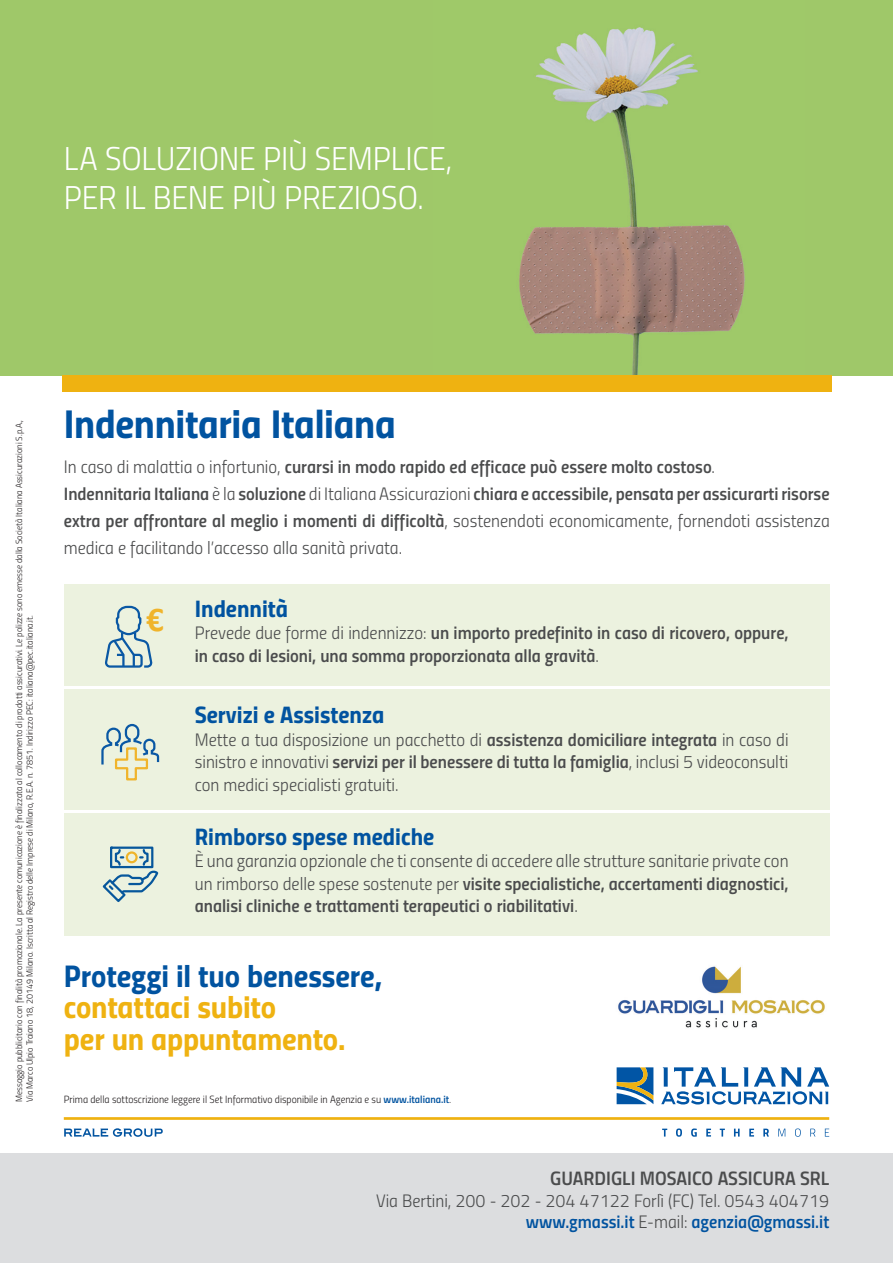
<style>
.page{position:relative;width:893px;height:1263px;background:#fff}
.page>*{position:absolute;margin:0;border:0;box-sizing:border-box;transform-origin:0 0}
.t1{font:40.5px "Titillium Bold Upright";letter-spacing:-.01em;color:#0153a0}
.t2{font:33px/39.6px "Titillium Light Upright";letter-spacing:-.005em;color:#fff}
.t3{font:31.5px/31.5px "Titillium Bold Upright";letter-spacing:-.005em;color:#efb211}
.t4{font:31.5px "Titillium Bold Upright";color:#0153a0}
.t5{font:24px "Titillium Bold Upright";color:#0153a0}
.t6{font:19.5px "Titillium Semibold Upright";color:#4b4c4d}
.t7{font:18px/22.5px "Titillium Light Upright";color:#4b4c4d}
.t8{font:18px/22.5px "Titillium Semibold Upright";color:#4b4c4d}
.t9{font:18px "Titillium Semibold Upright";color:#0153a0}
.t10{font:10.5px "Titillium Light Upright";color:#231f20}
.t11{font:9px/10.8px "Titillium Light Upright";color:#231f20}
.s1{font-family:"Titillium Light Upright"}
.s2{font-family:"Titillium Semibold Upright"}
.s3{font-family:"Calibri";font-weight:700;font-size:34.95px;color:#f0b42b}
.s4{font-family:"Titillium Semibold Upright";color:#0153a0}
.s5{font-family:"Titillium Light Upright";color:#4b4c4d}
</style>
<div class="page">
<div style="left:0;top:0;width:893px;height:375px;background:#9fc869"></div>
<img style="left:519px;top:27px;width:226px;height:348px">
<div style="left:62px;top:375px;width:769px;height:16px;background:#efb211"></div>
<hr style="left:64px;top:1117px;width:765px;height:3px;background:#efb211">
<svg style="left:617px;top:1067px;width:36px;height:37px"></svg>
<svg style="left:661px;top:1067px;width:168px;height:37px"></svg>
<svg style="left:64px;top:1128px;width:99px;height:9px"></svg>
<svg style="left:662px;top:1128px;width:167px;height:9px"></svg>
<div style="left:0;top:1153px;width:893px;height:110px;background:#dcdddf"></div>
<img style="left:618px;top:966px;width:207px;height:62px">
<div style="left:64px;top:813px;width:765px;height:122px;background:#ecf2df"></div>
<svg style="left:102px;top:846px;width:57px;height:56px"></svg>
<div style="left:64px;top:584px;width:765px;height:102px;background:#ecf2df"></div>
<svg style="left:105px;top:605px;width:46px;height:63px"></svg>
<div style="left:64px;top:689px;width:765px;height:121px;background:#ecf2df"></div>
<svg style="left:101px;top:723px;width:59px;height:58px"></svg>
<h2 class="t2" style="left:64px;top:137px;width:390px">LA SOLUZIONE PIÙ SEMPLICE,<br>PER IL BENE PIÙ PREZIOSO.</h2>
<p class="t11" style="left:13px;top:1102px;width:684px;rotate:-90deg">Messaggio pubblicitario con finalità promozionale. La presente comunicazione è finalizzata al collocamento di prodotti assicurativi. Le polizze sono emesse dalla Società Italiana Assicurazioni S.p.A.,<br>Via Marco Ulpio Traiano 18, 20149 Milano. Iscritta al Registro delle Imprese di Milano, R.E.A. n. 7851. Indirizzo PEC: italiana@pec.italiana.it.</p>
<h1 class="t1" style="left:64px;top:392px;width:333px">Indennitaria Italiana</h1>
<p class="t8" style="left:64px;top:452px;width:767px;line-height:27px"><span class="s1">In caso di malattia o infortunio,</span> curarsi in modo rapido ed efficace può essere molto costoso<span class="s1">.<br></span>Indennitaria Italiana <span class="s1">è la</span> soluzione <span class="s1">di Italiana Assicurazioni</span> chiara e accessibile, pensata per assicurarti risorse</p>
<p class="t7" style="left:64px;top:506px;width:768px;line-height:27px"><span class="s2">extra per affrontare al meglio i momenti di difficoltà</span>, sostenendoti economicamente, fornendoti assistenza medica e facilitando l’accesso alla sanità privata.</p>
<h3 class="t5" style="left:146px;top:590px;width:144px"><span class="s3">€</span> Indennità</h3>
<p class="t8" style="left:195px;top:621px;width:595px"><span class="s1">Prevede due forme di indennizzo:</span> un importo predefinito in caso di ricovero, oppure, in caso di lesioni, una somma proporzionata alla gravità<span class="s1">.</span></p>
<h3 class="t5" style="left:195px;top:696px;width:191px">Servizi e Assistenza</h3>
<p class="t7" style="left:195px;top:727px;width:595px;text-align:justify">Mette a tua disposizione un pacchetto di <span class="s2">assistenza domiciliare integrata</span> in caso di sinistro e innovativi <span class="s2">servizi per il benessere di tutta la famiglia</span>, inclusi 5 videoconsulti con medici specialisti gratuiti.</p>
<h3 class="t5" style="left:195px;top:817px;width:241px">Rimborso spese mediche</h3>
<p class="t7" style="left:195px;top:849px;width:595px">È una garanzia opzionale che ti consente di accedere alle strutture sanitarie private con</p>
<p class="t8" style="left:195px;top:871px;width:595px"><span class="s1">un rimborso delle spese sostenute per</span> visite specialistiche, accertamenti diagnostici, analisi cliniche e trattamenti terapeutici o riabilitativi<span class="s1">.</span></p>
<h3 class="t4" style="left:64px;top:951px;width:320px">Proteggi il tuo benessere,</h3>
<h3 class="t3" style="left:64px;top:989px;width:283px">contattaci subito<br>per un appuntamento.</h3>
<p class="t10" style="left:64px;top:1091px;width:389px">Prima della sottoscrizione leggere il Set Informativo disponibile in Agenzia e su <span class="s4">www.italiana.it</span>.</p>
<p class="t6" style="left:550px;top:1163px;width:281px">GUARDIGLI MOSAICO ASSICURA SRL</p>
<p class="t7" style="left:376px;top:1188px;width:455px">Via Bertini, 200 - 202 - 204 47122 Forlì (FC) Tel. 0543 404719</p>
<p class="t9" style="left:526px;top:1208px;width:305px">www.gmassi.it <span class="s5">E-mail:</span> agenzia@gmassi.it</p>
</div>
